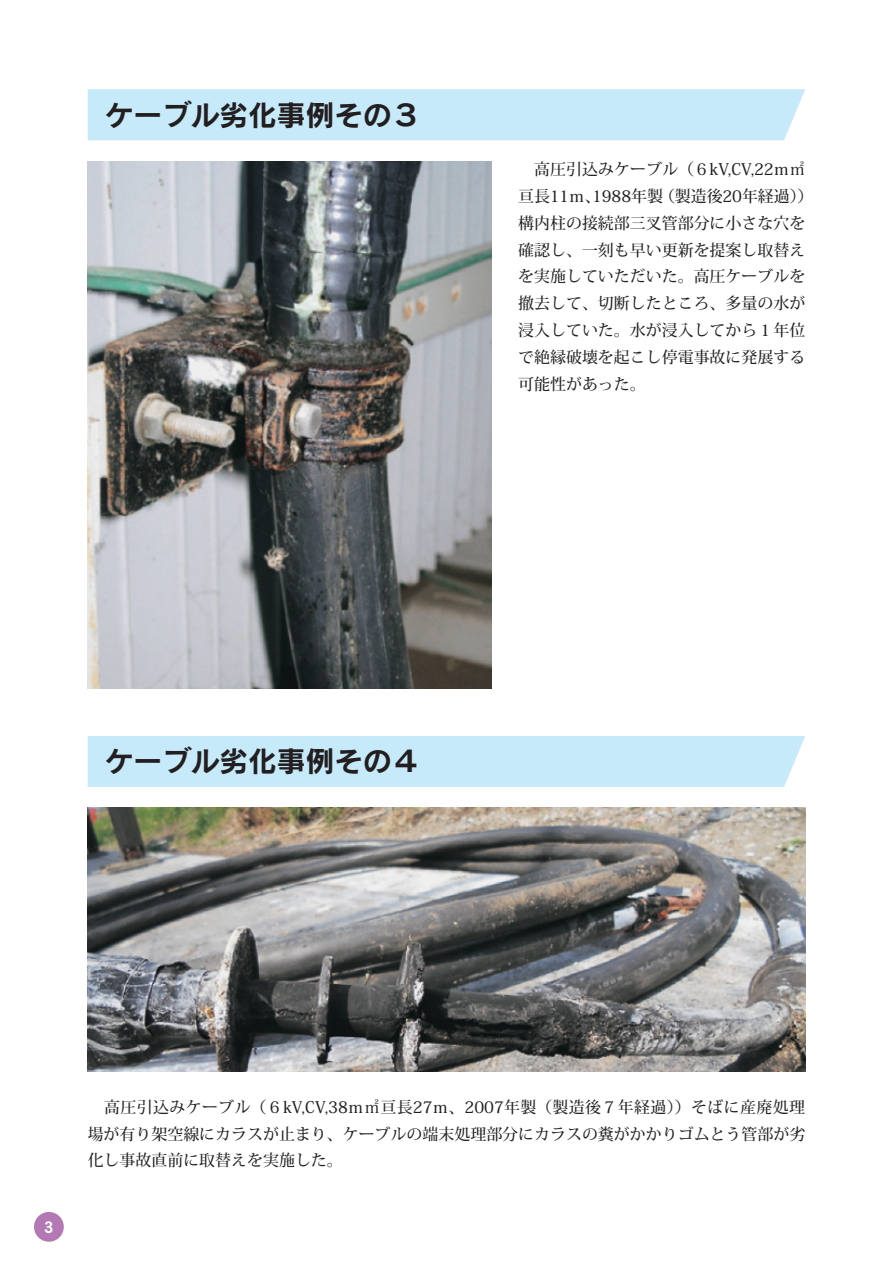
<style>
.page{position:relative;width:893px;height:1263px;background:#fff}
.page>*{position:absolute;margin:0;border:0;box-sizing:border-box;transform-origin:0 0}
.t1{font:28.65px "Rodin CID B";color:#231f20}
.t2{font:500 15.9px/26.8px "Koz Min Pro";color:#231f20}
.t3{font:15.9px "DFPHS Gothic CID W7";color:#fff}
</style>
<div class="page">
<img style="left:88px;top:161px;width:404px;height:527px">
<div style="left:88px;top:89px;width:717px;height:51px;background:#c6eafa"></div>
<img style="left:88px;top:808px;width:717px;height:263px">
<div style="left:88px;top:736px;width:717px;height:51px;background:#c6eafa"></div>
<div style="left:34px;top:1212px;width:30px;height:30px;background:#b279b4;border-radius:50%"></div>
<h1 class="t1" style="left:105px;top:96px;width:317px">ケーブル劣化事例その３</h1>
<p class="t2" style="left:518px;top:155px;width:297px">　高圧引込みケーブル（６kV,CV,22ｍ㎡亘長11ｍ、1988年製（製造後20年経過））構内柱の接続部三叉管部分に小さな穴を確認し、一刻も早い更新を提案し取替えを実施していただいた。高圧ケーブルを撤去して、切断したところ、多量の水が浸入していた。水が浸入してから１年位で絶縁破壊を起こし停電事故に発展する可能性があった。</p>
<h1 class="t1" style="left:105px;top:742px;width:317px">ケーブル劣化事例その４</h1>
<p class="t3" style="left:44px;top:1218px;width:11px">3</p>
<p class="t2" style="left:88px;top:1093px;width:719px;text-align:justify">　高圧引込みケーブル（６kV,CV,38ｍ㎡亘長27ｍ、2007年製（製造後７年経過））そばに産廃処理場が有り架空線にカラスが止まり、ケーブルの端末処理部分にカラスの糞がかかりゴムとう管部が劣化し事故直前に取替えを実施した。</p>
</div>
